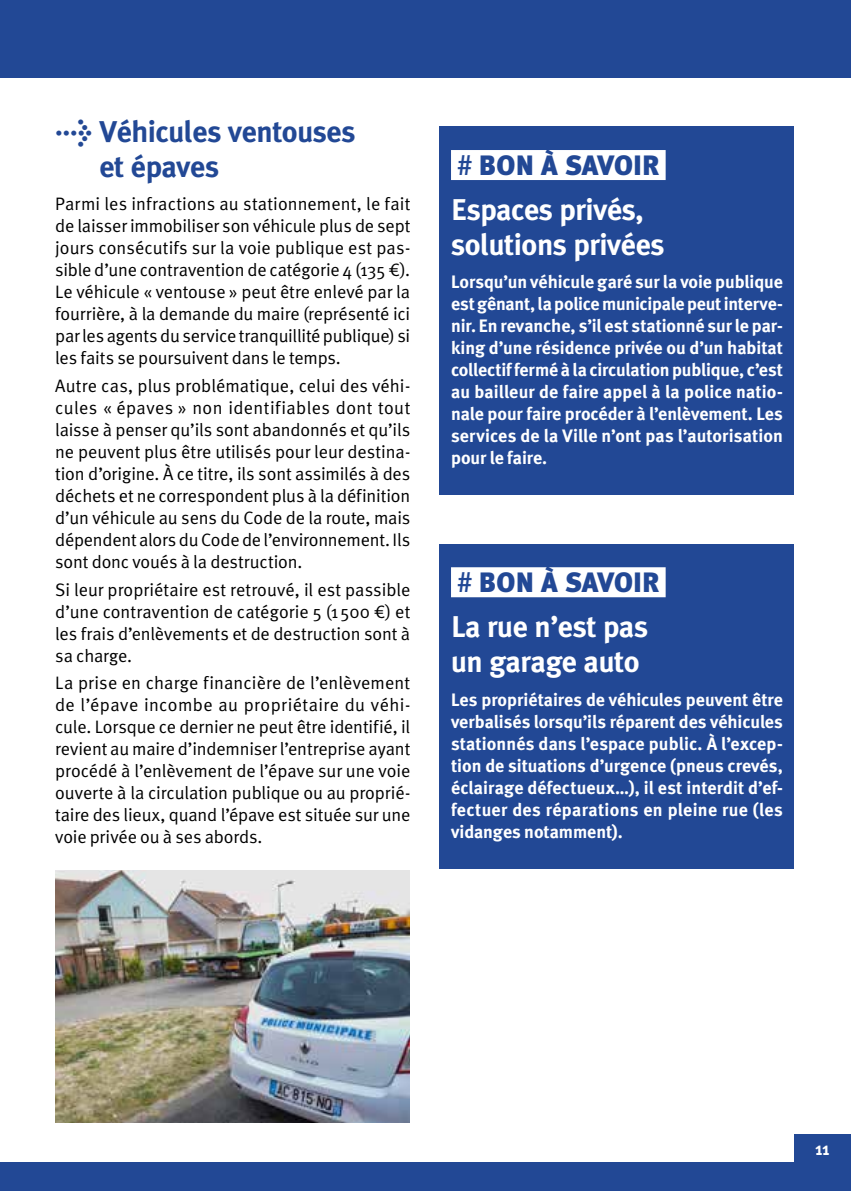
<style>
.page{position:relative;width:851px;height:1191px;background:#fff}
.page>*{position:absolute;margin:0;border:0;box-sizing:border-box;transform-origin:0 0}
.t1{font:700 30px/35.4px "Meta Plus";letter-spacing:-.015em;color:#fff}
.t2{font:700 30px/35px "Meta Plus";letter-spacing:-.015em;color:#224895}
.t3{font:28px "Meta Black Caps";color:#224895}
.t4{font:18px/22px "Meta Normal";letter-spacing:-.01em;color:#000;text-align:justify}
.t5{font:700 18px/22px "Meta";letter-spacing:.01em;color:#fff;text-align:justify}
.t6{font:700 18px "Meta Plus";color:#fff;scale:.95 1}
.s1{font-family:"Meta";font-weight:500}
</style>
<div class="page">
<div style="left:794px;top:1134px;width:56px;height:28px;background:#224895"></div>
<div style="left:0;top:0;width:850px;height:78px;background:#224895"></div>
<div style="left:0;top:1162px;width:850px;height:29px;background:#224895"></div>
<div style="left:439px;top:126px;width:355px;height:369px;background:#224895"></div>
<div style="left:451px;top:150px;width:214px;height:30px;background:#fff"></div>
<div style="left:439px;top:543px;width:355px;height:325px;background:#224895"></div>
<div style="left:451px;top:567px;width:214px;height:30px;background:#fff"></div>
<img style="left:55px;top:870px;width:354px;height:253px">
<h1 class="t2" style="left:99px;top:114px;width:258px;text-indent:-44px">&gt; Véhicules ventouses et épaves</h1>
<p class="t4" style="left:55px;top:193px;width:356px">Parmi les infractions au stationnement, le fait de laisser immobiliser son véhicule plus de sept jours consécutifs sur la voie publique est pas&shy;sible d’une contravention de catégorie 4 (135 €).<br>Le véhicule « ventouse » peut être enlevé par la fourrière, à la demande du maire (représenté ici par les agents du service tranquillité publique) si les faits se poursuivent dans le temps.</p>
<p class="t4" style="left:55px;top:374px;width:356px">Autre cas, plus problématique, celui des véhi&shy;cules « épaves » non identifiables dont tout laisse à penser qu’ils sont abandonnés et qu’ils ne peuvent plus être utilisés pour leur destina&shy;tion d’origine. À ce titre, ils sont assimilés à des déchets et ne correspondent plus à la définition d’un véhicule au sens du Code de la route, mais dépendent alors du Code de l’environnement. Ils sont donc voués à la destruction.</p>
<p class="t4" style="left:55px;top:578px;width:356px">Si leur propriétaire est retrouvé, il est passible d’une contravention de catégorie 5 (1500 €) et les frais d’enlèvements et de destruction sont à sa charge.</p>
<p class="t4" style="left:55px;top:672px;width:356px">La prise en charge financière de l’enlèvement de l’épave incombe au propriétaire du véhi&shy;cule. Lorsque ce dernier ne peut être identifié, il revient au maire d’indemniser l’entreprise ayant procédé à l’enlèvement de l’épave sur une voie ouverte à la circulation publique ou au proprié&shy;taire des lieux, quand l’épave est située sur une voie privée ou à ses abords.</p>
<h2 class="t3" style="left:457px;top:148px;width:203px"><span class="s1">#</span> BON À SAVOIR</h2>
<h1 class="t1" style="left:451px;top:191px;width:215px">Espaces privés, solutions privées</h1>
<p class="t5" style="left:451px;top:271px;width:333px">Lorsqu’un véhicule garé sur la voie publique est gênant, la police municipale peut interve&shy;nir. En revanche, s’il est stationné sur le par&shy;king d’une résidence privée ou d’un habitat collectif fermé à la circulation publique, c’est au bailleur de faire appel à la police natio&shy;nale pour faire procéder à l’enlèvement. Les services de la Ville n’ont pas l’autorisation pour le faire.</p>
<h2 class="t3" style="left:457px;top:565px;width:203px"><span class="s1">#</span> BON À SAVOIR</h2>
<h1 class="t1" style="left:451px;top:609px;width:199px">La rue n’est pas un garage auto</h1>
<p class="t5" style="left:451px;top:688px;width:333px">Les propriétaires de véhicules peuvent être verbalisés lorsqu’ils réparent des véhicules stationnés dans l’espace public. À l’excep&shy;tion de situations d’urgence (pneus crevés, éclairage défectueux…), il est interdit d’ef&shy;fectuer des réparations en pleine rue (les vidanges notamment).</p>
<p class="t6" style="left:815px;top:1138px;width:16px">11</p>
</div>
